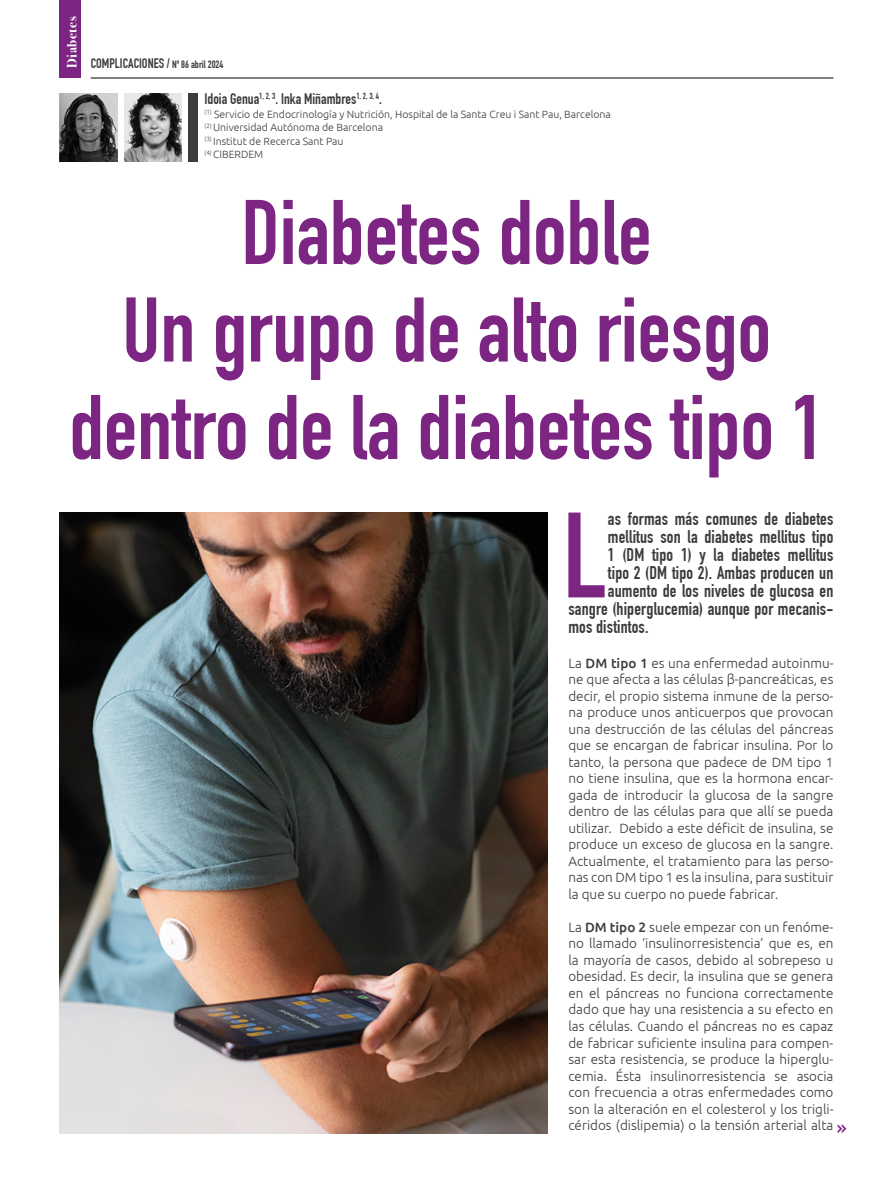
<style>
.page{position:relative;width:893px;height:1191px;background:#fff}
.page>*{position:absolute;margin:0;border:0;box-sizing:border-box;transform-origin:0 0}
.t1{font:119.1px "DIN Engschrift Std";color:#7c2582}
.t2{font:90px/97.5px "DIN Engschrift Std";color:#7c2582;text-align:center}
.t3{font:18px "DIN Engschrift Std";letter-spacing:.01em;color:#3c3c3b}
.t4{font:15px "DIN Engschrift Std";color:#3c3c3b}
.t5{font:300 13.5px/16.5px "Ubuntu";color:#3c3c3b;text-align:justify}
.t6{font:13.5px "DIN Engschrift Std";color:#3c3c3b}
.t7{font:700 13.5px "Bodoni Svty Two ITCTT";letter-spacing:.04em;color:#fff}
.t8{font:300 10.5px/13.5px "Ubuntu";color:#3c3c3b}
.s1{font-size:10.5px}
.s2{font-weight:500}
.s3{font-family:"DIN Engschrift Std";font-weight:400;font-size:22.5px;color:#7c2582}
</style>
<div class="page">
<div style="left:188px;top:94px;width:9px;height:68px;background:#3c3c3b"></div>
<img style="left:124px;top:94px;width:57px;height:68px">
<img style="left:60px;top:94px;width:57px;height:67px">
<hr style="left:91px;top:78px;width:742px;height:1px;background:#000">
<div style="left:60px;top:0;width:21px;height:78px;background:#7c2582"></div>
<img style="left:60px;top:512px;width:487px;height:621px">
<p class="t7" style="left:61px;top:68px;width:53px;rotate:-90deg">Diabetes</p>
<p class="t6" style="left:91px;top:55px;width:134px">COMPLICACIONES / <span class="s1">Nº 86 abril 2024</span></p>
<p class="t4" style="left:204px;top:90px;width:179px">Idoia Genua<sup>1,</sup> <sup>2,</sup> <sup>3</sup>. Inka Miñambres<sup>1,</sup> <sup>2,</sup> <sup>3,</sup> <sup>4</sup>.</p>
<p class="t8" style="left:204px;top:107px;width:408px"><sup>(1)</sup> Servicio de Endocrinología y Nutrición, Hospital de la Santa Creu i Sant Pau, Barcelona <sup>(2)</sup> Universidad Autónoma de Barcelona<br><sup>(3)</sup> Institut de Recerca Sant Pau<br><sup>(4)</sup> CIBERDEM</p>
<h2 class="t2" style="left:69px;top:184px;width:757px">Diabetes doble<br>Un grupo de alto riesgo dentro de la diabetes tipo 1</h2>
<h1 class="t1" style="left:563px;top:486px;width:46px">L</h1>
<h3 class="t3" style="left:608px;top:508px;width:227px">as formas más comunes de diabetes</h3>
<h3 class="t3" style="left:608px;top:526px;width:227px">mellitus son la diabetes mellitus tipo</h3>
<h3 class="t3" style="left:608px;top:544px;width:227px">1 (DM tipo 1) y la diabetes mellitus</h3>
<h3 class="t3" style="left:608px;top:562px;width:227px">tipo 2 (DM tipo 2). Ambas producen un</h3>
<h3 class="t3" style="left:608px;top:580px;width:227px">aumento de los niveles de glucosa en</h3>
<h3 class="t3" style="left:568px;top:598px;width:267px">sangre (hiperglucemia) aunque por mecanis-</h3>
<h3 class="t3" style="left:568px;top:616px;width:82px">mos distintos.</h3>
<p class="t5" style="left:568px;top:654px;width:267px">La <span class="s2">DM tipo 1</span> es una enfermedad autoinmu&shy;ne que afecta a las células β-pancreáticas, es decir, el propio sistema inmune de la perso&shy;na produce unos anticuerpos que provocan una destrucción de las células del páncreas que se encargan de fabricar insulina. Por lo tanto, la persona que padece de DM tipo 1 no tiene insulina, que es la hormona encar&shy;gada de introducir la glucosa de la sangre dentro de las células para que allí se pueda utilizar. Debido a este déficit de insulina, se produce un exceso de glucosa en la sangre.<br>Actualmente, el tratamiento para las perso&shy;nas con DM tipo 1 es la insulina, para sustituir la que su cuerpo no puede fabricar.</p>
<p class="t5" style="left:568px;top:918px;width:280px;text-align:left">La <span class="s2">DM tipo 2</span> suele empezar con un fenóme&shy;no llamado ‘insulinorresistencia’ que es, en la mayoría de casos, debido al sobrepeso u obesidad. Es decir, la insulina que se genera en el páncreas no funciona correctamente dado que hay una resistencia a su efecto en las células. Cuando el páncreas no es capaz de fabricar suficiente insulina para compen&shy;sar esta resistencia, se produce la hiperglu&shy;cemia. Ésta insulinorresistencia se asocia con frecuencia a otras enfermedades como son la alteración en el colesterol y los trigli&shy;céridos (dislipemia) o la tensión arterial alta <span class="s3">»</span></p>
</div>
